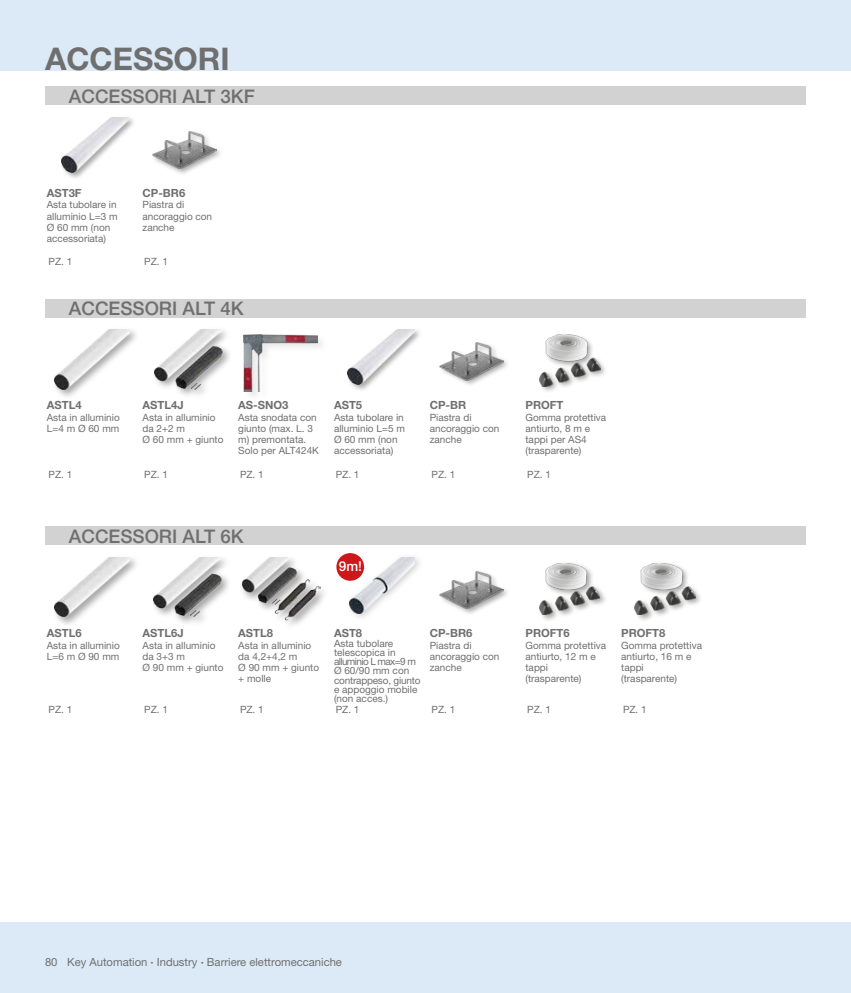
<style>
.page{position:relative;width:851px;height:993px;background:#fff}
.page>*{position:absolute;margin:0;border:0;box-sizing:border-box;transform-origin:0 0}
.t1{font:700 31.25px "Helvetica Neue";color:#706f6f}
.t2{font:500 18.75px "Helvetica Neue";color:#706f6f}
.t3{font:500 13.62px "Helvetica Neue";color:#fff}
.t4{font:700 11.25px "Helvetica Neue";color:#706f6f}
.t5{font:11.25px "Helvetica Neue";color:#706f6f}
.t6{font:10px/11.2px "Helvetica Neue";color:#706f6f}
.s1{font-weight:700}
</style>
<div class="page">
<div style="left:0;top:921px;width:850px;height:71px;background:#dceaf7"></div>
<div style="left:0;top:0;width:850px;height:71px;background:#dceaf7"></div>
<div style="left:438px;top:341px;width:73px;height:46px;background:#000;opacity:.35"></div>
<img style="left:439px;top:342px;width:64px;height:38px">
<img style="left:244px;top:334px;width:73px;height:57px">
<div style="left:346px;top:328px;width:76px;height:65px;background:#000;opacity:.35"></div>
<img style="left:347px;top:329px;width:67px;height:55px">
<div style="left:60px;top:115px;width:77px;height:66px;background:#000;opacity:.35"></div>
<img style="left:61px;top:117px;width:67px;height:55px">
<div style="left:438px;top:569px;width:73px;height:47px;background:#000;opacity:.35"></div>
<img style="left:439px;top:571px;width:64px;height:37px">
<div style="left:538px;top:332px;width:69px;height:62px;background:#000;opacity:.35"></div>
<img style="left:539px;top:334px;width:61px;height:52px">
<div style="left:537px;top:561px;width:70px;height:61px;background:#000;opacity:.35"></div>
<img style="left:539px;top:563px;width:60px;height:51px">
<div style="left:633px;top:561px;width:69px;height:61px;background:#000;opacity:.35"></div>
<img style="left:634px;top:563px;width:61px;height:51px">
<div style="left:346px;top:553px;width:77px;height:68px;background:#bfbfbf;opacity:.75"></div>
<img style="left:350px;top:557px;width:64px;height:56px">
<div style="left:336px;top:553px;width:28px;height:27px;background:#cd171a;border-radius:50%"></div>
<img style="left:241px;top:557px;width:79px;height:64px">
<div style="left:52px;top:327px;width:88px;height:73px;background:#000;opacity:.35"></div>
<img style="left:54px;top:329px;width:75px;height:60px">
<div style="left:52px;top:554px;width:88px;height:73px;background:#000;opacity:.35"></div>
<img style="left:54px;top:557px;width:75px;height:59px">
<div style="left:152px;top:327px;width:81px;height:72px;background:#000;opacity:.35"></div>
<img style="left:154px;top:329px;width:72px;height:60px">
<div style="left:151px;top:554px;width:81px;height:73px;background:#000;opacity:.35"></div>
<img style="left:153px;top:557px;width:72px;height:59px">
<div style="left:151px;top:129px;width:73px;height:47px;background:#000;opacity:.35"></div>
<img style="left:152px;top:131px;width:64px;height:38px">
<div style="left:45px;top:87px;width:760px;height:18px;background:#d2d2d2"></div>
<div style="left:45px;top:526px;width:760px;height:19px;background:#d2d2d2"></div>
<div style="left:45px;top:299px;width:760px;height:18px;background:#d2d2d2"></div>
<h1 class="t1" style="left:45px;top:39px;width:186px">ACCESSORI</h1>
<h2 class="t2" style="left:69px;top:85px;width:187px">ACCESSORI ALT 3KF</h2>
<p class="t4" style="left:47px;top:186px;width:36px">AST3F</p>
<p class="t6" style="left:47px;top:199px;width:72px">Asta tubolare in alluminio L=3 m<br>Ø 60 mm (non accessoriata)</p>
<p class="t4" style="left:142px;top:186px;width:44px">CP-BR6</p>
<p class="t6" style="left:142px;top:199px;width:71px">Piastra di ancoraggio con zanche</p>
<p class="t6" style="left:49px;top:256px;width:25px">PZ. 1</p>
<p class="t6" style="left:144px;top:256px;width:25px">PZ. 1</p>
<h2 class="t2" style="left:69px;top:297px;width:176px">ACCESSORI ALT 4K</h2>
<p class="t4" style="left:47px;top:398px;width:36px">ASTL4</p>
<p class="t6" style="left:47px;top:411px;width:74px">Asta in alluminio<br>L=4 m Ø 60 mm</p>
<p class="t4" style="left:142px;top:398px;width:43px">ASTL4J</p>
<p class="t6" style="left:142px;top:411px;width:82px">Asta in alluminio da 2+2 m<br>Ø 60 mm + giunto</p>
<p class="t4" style="left:238px;top:398px;width:52px">AS-SNO3</p>
<p class="t6" style="left:238px;top:411px;width:82px">Asta snodata con giunto (max. L. 3 m) premontata.<br>Solo per ALT424K</p>
<p class="t4" style="left:334px;top:398px;width:30px">AST5</p>
<p class="t6" style="left:334px;top:411px;width:72px">Asta tubolare in alluminio L=5 m<br>Ø 60 mm (non accessoriata)</p>
<p class="t4" style="left:429px;top:398px;width:38px">CP-BR</p>
<p class="t6" style="left:429px;top:411px;width:71px">Piastra di ancoraggio con zanche</p>
<p class="t4" style="left:525px;top:398px;width:39px">PROFT</p>
<p class="t6" style="left:525px;top:411px;width:82px">Gomma protettiva antiurto, 8 m e tappi per AS4 (trasparente)</p>
<p class="t6" style="left:49px;top:468px;width:25px">PZ. 1</p>
<p class="t6" style="left:144px;top:468px;width:25px">PZ. 1</p>
<p class="t6" style="left:240px;top:468px;width:25px">PZ. 1</p>
<p class="t6" style="left:336px;top:468px;width:25px">PZ. 1</p>
<p class="t6" style="left:431px;top:468px;width:25px">PZ. 1</p>
<p class="t6" style="left:527px;top:468px;width:25px">PZ. 1</p>
<h2 class="t2" style="left:69px;top:525px;width:176px">ACCESSORI ALT 6K</h2>
<h3 class="t3" style="left:339px;top:558px;width:25px">9m!</h3>
<p class="t4" style="left:47px;top:626px;width:36px">ASTL6</p>
<p class="t6" style="left:47px;top:639px;width:74px">Asta in alluminio<br>L=6 m Ø 90 mm</p>
<p class="t4" style="left:142px;top:626px;width:43px">ASTL6J</p>
<p class="t6" style="left:142px;top:639px;width:82px">Asta in alluminio da 3+3 m<br>Ø 90 mm + giunto</p>
<p class="t4" style="left:238px;top:626px;width:36px">ASTL8</p>
<p class="t6" style="left:238px;top:639px;width:82px">Asta in alluminio da 4,2+4,2 m<br>Ø 90 mm + giunto + molle</p>
<p class="t4" style="left:334px;top:626px;width:30px">AST8</p>
<p class="t6" style="left:334px;top:638px;width:88px;line-height:9.2px">Asta tubolare telescopica in alluminio L max=9 m<br>Ø 60/90 mm con contrappeso, giunto e appoggio mobile (non acces.)</p>
<p class="t4" style="left:429px;top:626px;width:44px">CP-BR6</p>
<p class="t6" style="left:429px;top:639px;width:71px">Piastra di ancoraggio con zanche</p>
<p class="t4" style="left:525px;top:626px;width:46px">PROFT6</p>
<p class="t6" style="left:525px;top:639px;width:82px">Gomma protettiva antiurto, 12 m e tappi (trasparente)</p>
<p class="t4" style="left:621px;top:626px;width:46px">PROFT8</p>
<p class="t6" style="left:621px;top:639px;width:82px">Gomma protettiva antiurto, 16 m e tappi (trasparente)</p>
<p class="t6" style="left:49px;top:703px;width:25px">PZ. 1</p>
<p class="t6" style="left:144px;top:703px;width:25px">PZ. 1</p>
<p class="t6" style="left:240px;top:703px;width:25px">PZ. 1</p>
<p class="t6" style="left:336px;top:703px;width:25px">PZ. 1</p>
<p class="t6" style="left:431px;top:703px;width:25px">PZ. 1</p>
<p class="t6" style="left:527px;top:703px;width:25px">PZ. 1</p>
<p class="t6" style="left:623px;top:703px;width:25px">PZ. 1</p>
<p class="t5" style="left:45px;top:954px;width:14px">80</p>
<p class="t5" style="left:67px;top:954px;width:276px">Key Automation <span class="s1">·</span> Industry <span class="s1">·</span> Barriere elettromeccaniche</p>
</div>
